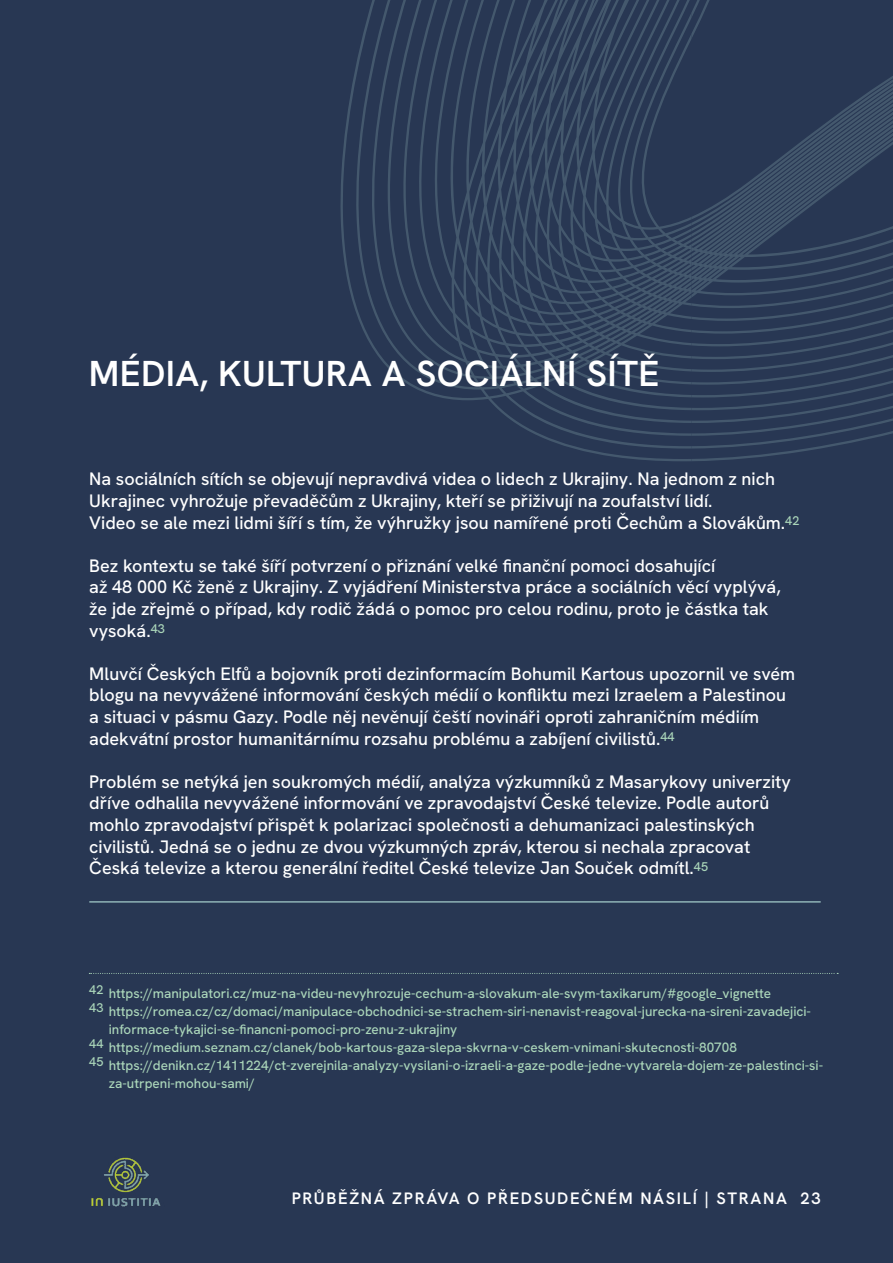
<style>
.page{position:relative;width:893px;height:1263px;background:#283753}
.page>*{position:absolute;margin:0;border:0;box-sizing:border-box;transform-origin:0 0}
.t1{font:600 36px "Hanken Grotesk";letter-spacing:.01em;color:#fff}
.t2{font:500 18px/21.6px "Hanken Grotesk";color:#fff}
.t3{font:600 16.5px "Hanken Grotesk";letter-spacing:.1em;color:#fff}
.t4{font:500 13.5px "Hanken Grotesk";color:#aad5b9}
</style>
<div class="page">
<svg style="left:340px;top:0;width:553px;height:461px"></svg>
<img style="left:91px;top:1157px;width:70px;height:50px">
<svg style="left:89px;top:973px;width:749px;height:1px"></svg>
<hr style="left:89px;top:901px;width:732px;height:2px;background:#86a8ad">
<h1 class="t1" style="left:89px;top:350px;width:572px">MÉDIA, KULTURA A SOCIÁLNÍ SÍTĚ</h1>
<p class="t2" style="left:89px;top:468px;width:712px">Na sociálních sítích se objevují nepravdivá videa o lidech z Ukrajiny. Na jednom z nich<br>Ukrajinec vyhrožuje převaděčům z Ukrajiny, kteří se přiživují na zoufalství lidí.<br>Video se ale mezi lidmi šíří s tím, že výhružky jsou namířené proti Čechům a Slovákům.<sup>42</sup></p>
<p class="t2" style="left:89px;top:554px;width:693px">Bez kontextu se také šíří potvrzení o přiznání velké finanční pomoci dosahující<br>až 48 000 Kč ženě z Ukrajiny. Z vyjádření Ministerstva práce a sociálních věcí vyplývá, že jde zřejmě o případ, kdy rodič žádá o pomoc pro celou rodinu, proto je částka tak vysoká.<sup>43</sup></p>
<p class="t2" style="left:89px;top:662px;width:707px">Mluvčí Českých Elfů a bojovník proti dezinformacím Bohumil Kartous upozornil ve svém blogu na nevyvážené informování českých médií o konfliktu mezi Izraelem a Palestinou a situaci v pásmu Gazy. Podle něj nevěnují čeští novináři oproti zahraničním médiím adekvátní prostor humanitárnímu rozsahu problému a zabíjení civilistů.<sup>44</sup></p>
<p class="t2" style="left:89px;top:770px;width:703px">Problém se netýká jen soukromých médií, analýza výzkumníků z Masarykovy univerzity dříve odhalila nevyvážené informování ve zpravodajství České televize. Podle autorů mohlo zpravodajství přispět k polarizaci společnosti a dehumanizaci palestinských civilistů. Jedná se o jednu ze dvou výzkumných zpráv, kterou si nechala zpracovat Česká televize a kterou generální ředitel České televize Jan Souček odmítl.<sup>45</sup></p>
<p class="t4" style="left:89px;top:984px;width:683px"><sup>42</sup> https://manipulatori.cz/muz-na-videu-nevyhrozuje-cechum-a-slovakum-ale-svym-taxikarum/#google_vignette</p>
<p class="t4" style="left:89px;top:1002px;width:723px"><sup>43</sup> https://romea.cz/cz/domaci/manipulace-obchodnici-se-strachem-siri-nenavist-reagoval-jurecka-na-sireni-zavadejici-</p>
<p class="t4" style="left:109px;top:1020px;width:350px">informace-tykajici-se-financni-pomoci-pro-zenu-z-ukrajiny</p>
<p class="t4" style="left:89px;top:1038px;width:649px"><sup>44</sup> https://medium.seznam.cz/clanek/bob-kartous-gaza-slepa-skvrna-v-ceskem-vnimani-skutecnosti-80708</p>
<p class="t4" style="left:89px;top:1056px;width:735px"><sup>45</sup> https://denikn.cz/1411224/ct-zverejnila-analyzy-vysilani-o-izraeli-a-gaze-podle-jedne-vytvarela-dojem-ze-palestinci-si-</p>
<p class="t4" style="left:109px;top:1074px;width:147px">za-utrpeni-mohou-sami/</p>
<p class="t3" style="left:292px;top:1187px;width:530px">PRŮBĚŽNÁ ZPRÁVA O PŘEDSUDEČNÉM NÁSILÍ | STRANA 23</p>
</div>
